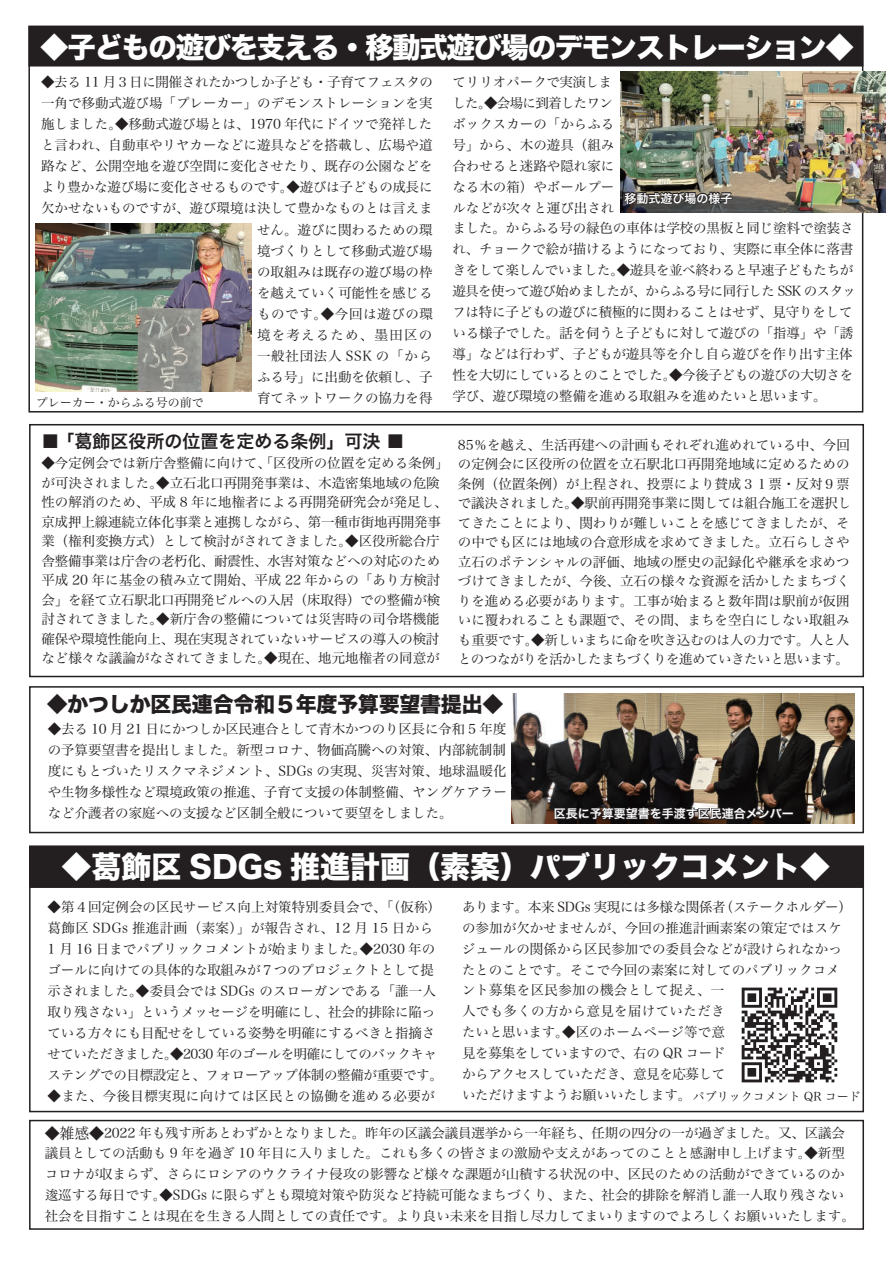
<style>
.page{position:relative;width:893px;height:1263px;background:#fff}
.page>*{position:absolute;margin:0;border:0;box-sizing:border-box;transform-origin:0 0}
.t1{font:30px "Hira Kaku Std N W8";color:#fff}
.t2{font:28.5px "Hira Kaku Std N W8";letter-spacing:-.05em;color:#fff}
.t3{font:21px "Hira Kaku Std N W8";letter-spacing:-.01em;color:#231f20}
.t4{font:18px "Hira Kaku Pro N W6";color:#231f20}
.t5{font:13.5px/21px "Hira Min Pro N W3";color:#231f20}
.t6{font:13.5px/20.9px "Hira Min Pro W3";color:#231f20}
.t7{font:13.5px "Hira Min Pro N W3";letter-spacing:.025em;color:#231f20}
.t8{font:12px "Hira Kaku Pro N W6";color:#fff}
.t9{font:12px "Hira Min Pro N W3";color:#231f20}
.s1{font-family:"Hira Min Pro N W3"}
.s2{font-size:15px}
</style>
<div class="page">
<div style="left:29px;top:1120px;width:835px;height:110px;border:2px solid #231f20"></div>
<div style="left:28px;top:26px;width:835px;height:41px;background:#231f20;border:2px solid #231f20"></div>
<img style="left:621px;top:72px;width:265px;height:141px">
<img style="left:36px;top:223px;width:215px;height:169px">
<svg style="left:623px;top:187px;width:110px;height:26px;background:#403d3b"></svg>
<img style="left:512px;top:694px;width:343px;height:129px">
<div style="left:29px;top:424px;width:835px;height:253px;border:2px solid #231f20"></div>
<div style="left:29px;top:686px;width:835px;height:147px;border:2px solid #231f20"></div>
<svg style="left:553px;top:786px;width:242px;height:38px;background:#2a221f"></svg>
<div style="left:29px;top:846px;width:835px;height:42px;background:#231f20"></div>
<img style="left:741px;top:987px;width:97px;height:96px">
<h2 class="t2" style="left:40px;top:31px;width:815px">◆子どもの遊びを支える・移動式遊び場のデモンストレーション◆</h2>
<p class="t5" style="left:41px;top:70px;width:394px;text-align:right">◆去る 11 月３日に開催されたかつしか子ども・子育てフェスタの一角で移動式遊び場「プレーカー」のデモンストレーションを実施しました。◆移動式遊び場とは、1970 年代にドイツで発祥したと言われ、自動車やリヤカーなどに遊具などを搭載し、広場や道路など、公開空地を遊び空間に変化させたり、既存の公園などをより豊かな遊び場に変化させるものです。◆遊びは子どもの成長に欠かせないものですが、遊び環境は決して豊かなものとは言えません。遊びに関わるための環<br>境づくりとして移動式遊び場<br>の取組みは既存の遊び場の枠<br>を越えていく可能性を感じる<br>ものです。◆今回は遊びの環<br>境を考えるため、墨田区の<br>一般社団法人 SSK の「から<br>ふる号」に出動を依頼し、子<br>育てネットワークの協力を得</p>
<p class="t5" style="left:452px;top:70px;width:405px">てリリオパークで実演しま<br>した。◆会場に到着したワン<br>ボックスカーの「からふる<br>号」から、木の遊具（組み<br>合わせると迷路や隠れ家に<br>なる木の箱）やボールプー<br>ルなどが次々と運び出され<br>ました。からふる号の緑色の車体は学校の黒板と同じ塗料で塗装され、チョークで絵が描けるようになっており、実際に車全体に落書きをして楽しんでいました。◆遊具を並べ終わると早速子どもたちが遊具を使って遊び始めましたが、からふる号に同行した SSK のスタッフは特に子どもの遊びに積極的に関わることはせず、見守りをしている様子でした。話を伺うと子どもに対して遊びの「指導」や「誘導」などは行わず、子どもが遊具等を介し自ら遊びを作り出す主体性を大切にしているとのことでした。◆今後子どもの遊びの大切さを</p>
<p class="t8" style="left:624px;top:187px;width:109px">移動式遊び場の様子</p>
<p class="t5" style="left:452px;top:384px;width:376px">学び、遊び環境の整備を進める取組みを進めたいと思います。</p>
<p class="t9" style="left:36px;top:392px;width:169px">プレーカー・からふる号の前で</p>
<h3 class="t4" style="left:41px;top:425px;width:364px">■ 「葛飾区役所の位置を定める条例」可決 ■</h3>
<p class="t5" style="left:41px;top:452px;width:409px;line-height:19.5px">◆今定例会では新庁舎整備に向けて、「区役所の位置を定める条例」が可決されました。◆立石北口再開発事業は、木造密集地域の危険性の解消のため、平成 8 年に地権者による再開発研究会が発足し、京成押上線連続立体化事業と連携しながら、第一種市街地再開発事業（権利変換方式）として検討がされてきました。◆区役所総合庁舎整備事業は庁舎の老朽化、耐震性、水害対策などへの対応のため平成 20 年に基金の積み立て開始、平成 22 年からの「あり方検討会」を経て立石駅北口再開発ビルへの入居（床取得）での整備が検討されてきました。◆新庁舎の整備については災害時の司令塔機能確保や環境性能向上、現在実現されていないサービスの導入の検討など様々な議論がなされてきました。◆現在、地元地権者の同意が</p>
<p class="t5" style="left:458px;top:434px;width:395px;line-height:19.5px">85％を越え、生活再建への計画もそれぞれ進めれている中、今回の定例会に区役所の位置を立石駅北口再開発地域に定めるための条例（位置条例）が上程され、投票により賛成３１票・反対９票で議決されました。◆駅前再開発事業に関しては組合施工を選択してきたことにより、関わりが難しいことを感じてきましたが、その中でも区には地域の合意形成を求めてきました。立石らしさや立石のポテンシャルの評価、地域の歴史の記録化や継承を求めつづけてきましたが、今後、立石の様々な資源を活かしたまちづくりを進める必要があります。工事が始まると数年間は駅前が仮囲いに覆われることも課題で、その間、まちを空白にしない取組みも重要です。◆新しいまちに命を吹き込むのは人の力です。人と人とのつながりを活かしたまちづくりを進めていきたいと思います。</p>
<h3 class="t3" style="left:47px;top:693px;width:458px">◆かつしか区民連合令和５年度予算要望書提出◆</h3>
<p class="t5" style="left:48px;top:717px;width:461px;text-align:justify">◆去る 10 月 21 日にかつしか区民連合として青木かつのり区長に令和 5 年度の予算要望書を提出しました。新型コロナ、物価高騰への対策、内部統制制度にもとづいたリスクマネジメント、SDGs の実現、災害対策、地球温暖化や生物多様性など環境政策の推進、子育て支援の体制整備、ヤングケアラーなど介護者の家庭への支援など区制全般について要望をしました。</p>
<p class="t8" style="left:554px;top:803px;width:241px">区長に予算要望書を手渡す区民連合メンバー</p>
<h1 class="t1" style="left:62px;top:850px;width:770px">◆葛飾区 SDGs 推進計画（素案）パブリックコメント◆</h1>
<p class="t5" style="left:48px;top:895px;width:397px">◆第４回定例会の区民サービス向上対策特別委員会で、「（仮称）葛飾区 SDGs 推進計画（素案）」が報告され、12 月 15 日から1 月 16 日までパブリックコメントが始まりました。◆2030 年のゴールに向けての具体的な取組みが７つのプロジェクトとして提示されました。◆委員会では SDGs のスローガンである「誰一人取り残さない」というメッセージを明確にし、社会的排除に陥っている方々にも目配せをしている姿勢を明確にするべきと指摘させていただきました。◆2030 年のゴールを明確にしてのバックキャステングでの目標設定と、フォローアップ体制の整備が重要です。</p>
<p class="t7" style="left:48px;top:1084px;width:389px">◆また、今後目標実現に向けては区民との協働を進める必要が</p>
<p class="t5" style="left:462px;top:895px;width:391px">あります。本来 SDGs 実現には多様な関係者（ステークホルダー）の参加が欠かせませんが、今回の推進計画素案の策定ではスケジュールの関係から区民参加での委員会などが設けられなかったとのことです。そこで今回の素案に対してのパブリックコメント募集を区民参加の機会として捉え、一<br>人でも多くの方から意見を届けていただき<br>たいと思います。◆区のホームページ等で意<br>見を募集をしていますので、右の QR コード<br>からアクセスしていただき、意見を応募して</p>
<p class="t6" style="left:462px;top:1083px;width:231px"><span class="s1">いただけま</span>すようお願いいたします。</p>
<p class="t9" style="left:693px;top:1086px;width:169px">パブリックコメント QR コード</p>
<p class="t6" style="left:45px;top:1121px;width:811px"><span class="s2">◆雑感◆</span>2022 年も残す所あとわずかとなりました。昨年の区議会議員選挙から一年経ち、任期の四分の一が過ぎました。又、区議会議員としての活動も 9 年を過ぎ 10 年目に入りました。これも多くの皆さまの激励や支えがあってのことと感謝申し上げます。◆新型コロナが収まらず、さらにロシアのウクライナ侵攻の影響など様々な課題が山積する状況の中、区民のための活動ができているのか逡巡する毎日です。◆SDGs に限らずとも環境対策や防災など持続可能なまちづくり、また、社会的排除を解消し誰一人取り残さない社会を目指すことは現在を生きる人間としての責任です。より良い未来を目指し尽力してまいりますのでよろしくお願いいたします。</p>
</div>
